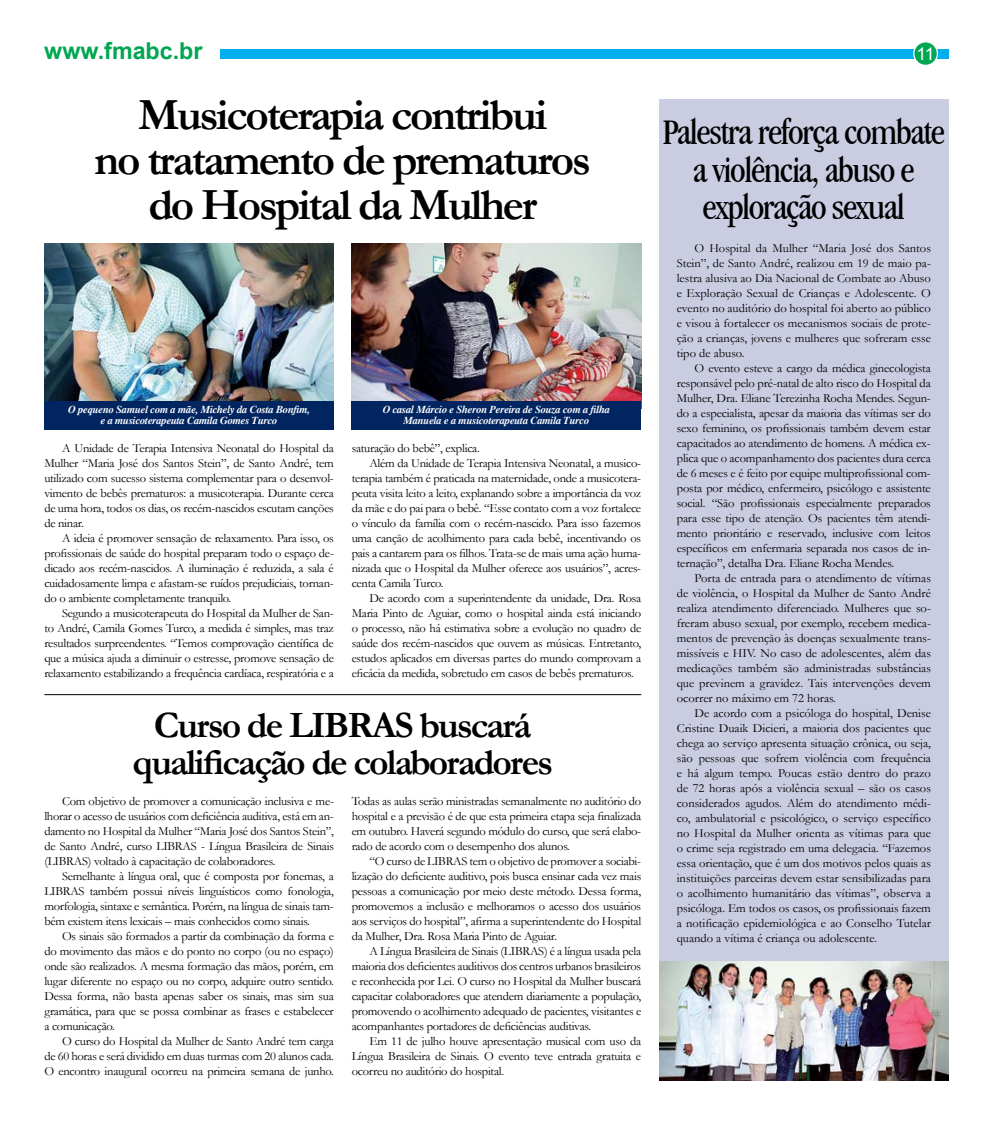
<style>
.page{position:relative;width:993px;height:1125px;background:#fff}
.page>*{position:absolute;margin:0;border:0;box-sizing:border-box;transform-origin:0 0}
.t1{font:700 45px/45px "Garamond";letter-spacing:-.05em;color:#000;text-align:center}
.t2{font:condensed 37.5px/37.5px "Garamond IT Cby BT";letter-spacing:-.04em;color:#000;text-align:center}
.t3{font:700 37.5px/37.5px "Garamond";letter-spacing:-.05em;color:#000;text-align:center}
.t4{font:700 23.25px "Arial";color:#00a651}
.t5{font:17.5px "Arial";color:#fff}
.t6{font:12.5px/15px "Garamond";letter-spacing:-.02em;color:#000;text-align:justify}
.t7{font:italic 700 10.62px/11.2px "Times";letter-spacing:-.02em;color:#fff;text-align:center}
</style>
<div class="page">
<div style="left:220px;top:49px;width:728px;height:9px;background:#00aeef"></div>
<div style="left:913px;top:42px;width:24px;height:23px;background:#00a651;border-radius:50%"></div>
<div style="left:912px;top:41px;width:25px;height:25px;border:1px solid #fff;border-radius:50%"></div>
<div style="left:658px;top:99px;width:290px;height:982px;background:#cacde2"></div>
<img style="left:44px;top:244px;width:290px;height:157px">
<img style="left:351px;top:244px;width:290px;height:157px">
<img style="left:658px;top:961px;width:290px;height:120px">
<div style="left:44px;top:401px;width:290px;height:28px;background:#002561"></div>
<div style="left:351px;top:401px;width:290px;height:28px;background:#002561"></div>
<hr style="left:44px;top:694px;width:597px;height:1px;background:#000">
<h3 class="t4" style="left:44px;top:35px;width:160px">www.fmabc.br</h3>
<h3 class="t5" style="left:916px;top:42px;width:20px">11</h3>
<h1 class="t1" style="left:95px;top:92px;width:497px">Musicoterapia contribui<br>no tratamento de prematuros do Hospital da Mulher</h1>
<h2 class="t2" style="left:662px;top:113px;width:284px">Palestra reforça combate a violência, abuso e exploração sexual</h2>
<p class="t6" style="left:676px;top:240px;width:255px;text-indent:18px">O Hospital da Mulher “Maria José dos Santos Stein”, de Santo André, realizou em 19 de maio pa&shy;lestra alusiva ao Dia Nacional de Combate ao Abuso e Exploração Sexual de Crianças e Adolescente. O evento no auditório do hospital foi aberto ao público e visou à fortalecer os mecanismos sociais de prote&shy;ção a crianças, jovens e mulheres que sofreram esse tipo de abuso.</p>
<p class="t6" style="left:676px;top:360px;width:255px;text-indent:18px">O evento esteve a cargo da médica ginecologista responsável pelo pré-natal de alto risco do Hospital da Mulher, Dra. Eliane Terezinha Rocha Mendes. Segun&shy;do a especialista, apesar da maioria das vítimas ser do sexo feminino, os profissionais também devem estar capacitados ao atendimento de homens. A médica ex&shy;plica que o acompanhamento dos pacientes dura cerca de 6 meses e é feito por equipe multiprofissional com&shy;posta por médico, enfermeiro, psicólogo e assistente social. “São profissionais especialmente preparados para esse tipo de atenção. Os pacientes têm atendi&shy;mento prioritário e reservado, inclusive com leitos específicos em enfermaria separada nos casos de in&shy;ternação”, detalha Dra. Eliane Rocha Mendes.</p>
<p class="t6" style="left:676px;top:570px;width:255px;text-indent:18px">Porta de entrada para o atendimento de vítimas de violência, o Hospital da Mulher de Santo André realiza atendimento diferenciado. Mulheres que so&shy;freram abuso sexual, por exemplo, recebem medica&shy;mentos de prevenção às doenças sexualmente trans&shy;missíveis e HIV. No caso de adolescentes, além das medicações também são administradas substâncias que previnem a gravidez. Tais intervenções devem ocorrer no máximo em 72 horas.</p>
<p class="t6" style="left:676px;top:705px;width:255px;text-indent:18px">De acordo com a psicóloga do hospital, Denise Cristine Duaik Dicieri, a maioria dos pacientes que chega ao serviço apresenta situação crônica, ou seja, são pessoas que sofrem violência com frequência e há algum tempo. Poucas estão dentro do prazo de 72 horas após a violência sexual – são os casos considerados agudos. Além do atendimento médi&shy;co, ambulatorial e psicológico, o serviço específico no Hospital da Mulher orienta as vítimas para que o crime seja registrado em uma delegacia. “Fazemos essa orientação, que é um dos motivos pelos quais as instituições parceiras devem estar sensibilizadas para o acolhimento humanitário das vítimas”, observa a psicóloga. Em todos os casos, os profissionais fazem a notificação epidemiológica e ao Conselho Tutelar quando a vítima é criança ou adolescente.</p>
<p class="t7" style="left:68px;top:404px;width:243px">O pequeno Samuel com a mãe, Michely da Costa Bonfim, e a musicoterapeuta Camila Gomes Turco</p>
<p class="t7" style="left:382px;top:404px;width:229px">O casal Márcio e Sheron Pereira de Souza com a filha<br>Manuela e a musicoterapeuta Camila Turco</p>
<p class="t6" style="left:351px;top:440px;width:130px">saturação do bebê”, explica.</p>
<p class="t6" style="left:369px;top:455px;width:273px">Além da Unidade de Terapia Intensiva Neonatal, a musico-</p>
<p class="t6" style="left:351px;top:470px;width:291px">terapia também é praticada na maternidade, onde a musicotera-</p>
<p class="t6" style="left:351px;top:485px;width:291px">peuta visita leito a leito, explanando sobre a importância da voz</p>
<p class="t6" style="left:351px;top:500px;width:291px">da mãe e do pai para o bebê. “Esse contato com a voz fortalece</p>
<p class="t6" style="left:351px;top:515px;width:291px">o vínculo da família com o recém-nascido. Para isso fazemos</p>
<p class="t6" style="left:351px;top:530px;width:291px">uma canção de acolhimento para cada bebê, incentivando os</p>
<p class="t6" style="left:351px;top:545px;width:291px">pais a cantarem para os filhos. Trata-se de mais uma ação huma-</p>
<p class="t6" style="left:351px;top:560px;width:291px">nizada que o Hospital da Mulher oferece aos usuários”, acres-</p>
<p class="t6" style="left:351px;top:575px;width:93px">centa Camila Turco.</p>
<p class="t6" style="left:369px;top:590px;width:273px">De acordo com a superintendente da unidade, Dra. Rosa</p>
<p class="t6" style="left:351px;top:605px;width:291px">Maria Pinto de Aguiar, como o hospital ainda está iniciando</p>
<p class="t6" style="left:351px;top:620px;width:291px">o processo, não há estimativa sobre a evolução no quadro de</p>
<p class="t6" style="left:351px;top:635px;width:291px">saúde dos recém-nascidos que ouvem as músicas. Entretanto,</p>
<p class="t6" style="left:351px;top:650px;width:291px">estudos aplicados em diversas partes do mundo comprovam a</p>
<p class="t6" style="left:351px;top:665px;width:283px">eficácia da medida, sobretudo em casos de bebês prematuros.</p>
<p class="t6" style="left:44px;top:440px;width:291px;text-indent:18px">A Unidade de Terapia Intensiva Neonatal do Hospital da Mulher “Maria José dos Santos Stein”, de Santo André, tem utilizado com sucesso sistema complementar para o desenvol&shy;vimento de bebês prematuros: a musicoterapia. Durante cerca de uma hora, todos os dias, os recém-nascidos escutam canções de ninar.</p>
<p class="t6" style="left:44px;top:530px;width:291px;text-indent:18px">A ideia é promover sensação de relaxamento. Para isso, os profissionais de saúde do hospital preparam todo o espaço de&shy;dicado aos recém-nascidos. A iluminação é reduzida, a sala é cuidadosamente limpa e afastam-se ruídos prejudiciais, tornan&shy;do o ambiente completamente tranquilo.</p>
<p class="t6" style="left:44px;top:605px;width:291px;text-indent:18px">Segundo a musicoterapeuta do Hospital da Mulher de San&shy;to André, Camila Gomes Turco, a medida é simples, mas traz resultados surpreendentes. “Temos comprovação científica de que a música ajuda a diminuir o estresse, promove sensação de relaxamento estabilizando a frequência cardíaca, respiratória e a</p>
<h2 class="t3" style="left:132px;top:706px;width:422px">Curso de LIBRAS buscará qualificação de colaboradores</h2>
<p class="t6" style="left:44px;top:793px;width:291px;text-indent:18px">Com objetivo de promover a comunicação inclusiva e me&shy;lhorar o acesso de usuários com deficiência auditiva, está em an&shy;damento no Hospital da Mulher “Maria José dos Santos Stein”, de Santo André, curso LIBRAS - Língua Brasileira de Sinais (LIBRAS) voltado à capacitação de colaboradores.</p>
<p class="t6" style="left:44px;top:868px;width:291px;text-indent:18px">Semelhante à língua oral, que é composta por fonemas, a LIBRAS também possui níveis linguísticos como fonologia, morfologia, sintaxe e semântica. Porém, na língua de sinais tam&shy;bém existem itens lexicais – mais conhecidos como sinais.</p>
<p class="t6" style="left:44px;top:928px;width:291px;text-indent:18px">Os sinais são formados a partir da combinação da forma e do movimento das mãos e do ponto no corpo (ou no espaço) onde são realizados. A mesma formação das mãos, porém, em lugar diferente no espaço ou no corpo, adquire outro sentido.<br>Dessa forma, não basta apenas saber os sinais, mas sim sua gramática, para que se possa combinar as frases e estabelecer a comunicação.</p>
<p class="t6" style="left:44px;top:1033px;width:291px;text-indent:18px">O curso do Hospital da Mulher de Santo André tem carga de 60 horas e será dividido em duas turmas com 20 alunos cada.<br>O encontro inaugural ocorreu na primeira semana de junho.</p>
<p class="t6" style="left:351px;top:793px;width:291px">Todas as aulas serão ministradas semanalmente no auditório do hospital e a previsão é de que esta primeira etapa seja finalizada em outubro. Haverá segundo módulo do curso, que será elabo&shy;rado de acordo com o desempenho dos alunos.</p>
<p class="t6" style="left:351px;top:853px;width:291px;text-indent:18px">“O curso de LIBRAS tem o objetivo de promover a sociabi&shy;lização do deficiente auditivo, pois busca ensinar cada vez mais pessoas a comunicação por meio deste método. Dessa forma, promovemos a inclusão e melhoramos o acesso dos usuários aos serviços do hospital”, afirma a superintendente do Hospital da Mulher, Dra. Rosa Maria Pinto de Aguiar.</p>
<p class="t6" style="left:351px;top:943px;width:291px;text-indent:18px">A Língua Brasileira de Sinais (LIBRAS) é a língua usada pela maioria dos deficientes auditivos dos centros urbanos brasileiros e reconhecida por Lei. O curso no Hospital da Mulher buscará capacitar colaboradores que atendem diariamente a população, promovendo o acolhimento adequado de pacientes, visitantes e acompanhantes portadores de deficiências auditivas.</p>
<p class="t6" style="left:351px;top:1033px;width:291px;text-indent:18px">Em 11 de julho houve apresentação musical com uso da Língua Brasileira de Sinais. O evento teve entrada gratuita e ocorreu no auditório do hospital.</p>
</div>
